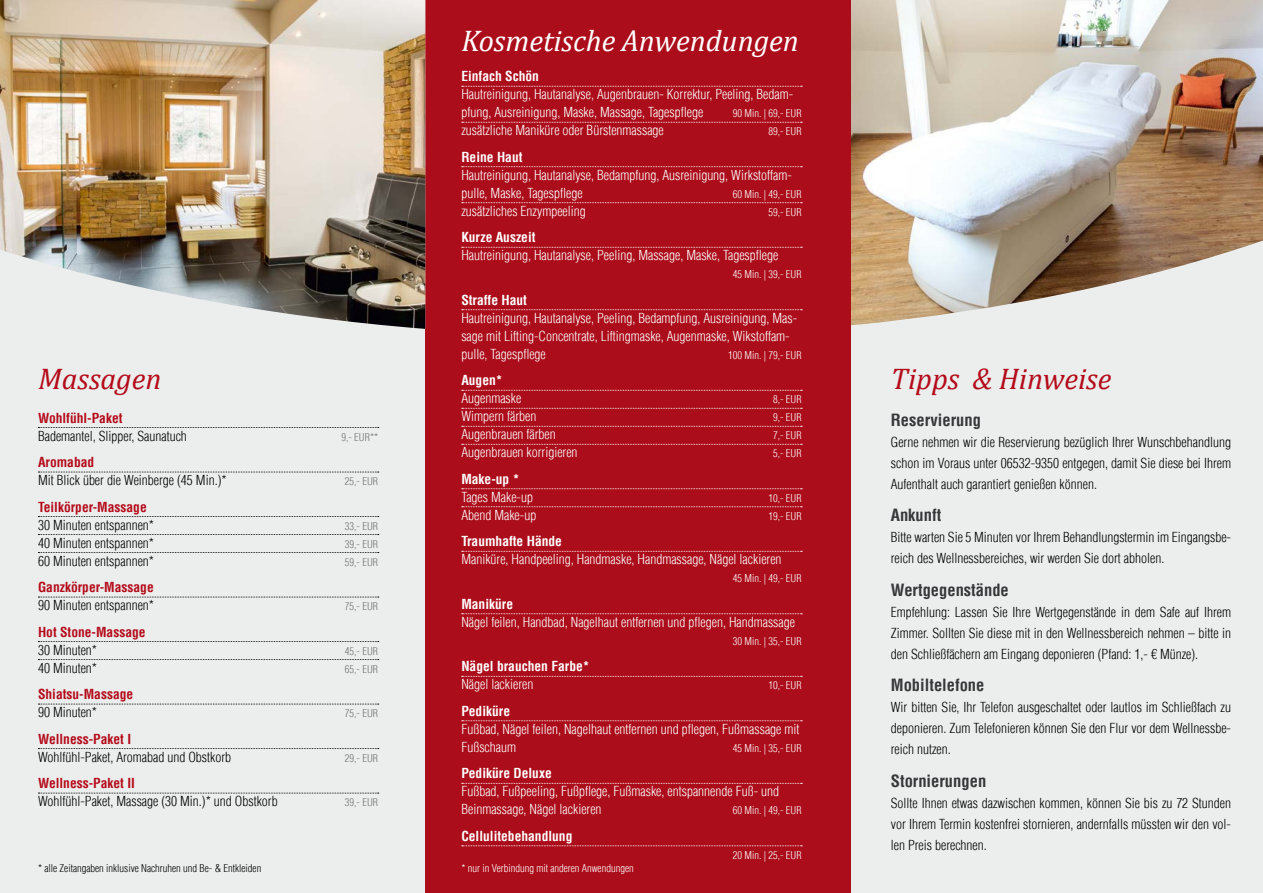
<style>
.page{position:relative;width:1263px;height:893px;background:#fff}
.page>*{position:absolute;margin:0;border:0;box-sizing:border-box;transform-origin:0 0}
.t1{font:italic 30px "Cambria";color:#b40b1a}
.t2{font:italic 30px "Cambria";color:#fff}
.t3{font:700 condensed 16.5px "Helvetica LT";color:#373739}
.t4{font:300 condensed 13.5px/21px "Helvetica LT";color:#000;text-align:justify}
.t5{font:300 condensed 13.5px/18px "Helvetica LT";color:#fff}
.t6{font:700 condensed 13.5px "Helvetica LT";color:#fff}
.t7{font:700 condensed 13.5px "Helvetica LT";color:#b40b1a}
.t8{font:300 condensed 10.5px "Helvetica LT";color:#fff}
.t9{font:300 condensed 10.5px "Helvetica LT";color:#707172}
.t10{font:300 condensed 10.5px "Helvetica LT";color:#000}
</style>
<div class="page">
<div style="left:0;top:68px;width:425px;height:825px;background:#eceded"></div>
<div style="left:850px;top:68px;width:413px;height:825px;background:#eceded"></div>
<img style="left:850px;top:0;width:413px;height:325px">
<div style="left:425px;top:0;width:425px;height:893px;background:#ac0d1a"></div>
<img style="left:0;top:0;width:425px;height:329px">
<svg style="left:462px;top:86px;width:340px;height:1px"></svg>
<svg style="left:462px;top:122px;width:340px;height:1px"></svg>
<svg style="left:462px;top:166px;width:340px;height:1px"></svg>
<svg style="left:462px;top:202px;width:340px;height:1px"></svg>
<svg style="left:462px;top:247px;width:340px;height:1px"></svg>
<svg style="left:462px;top:309px;width:340px;height:1px"></svg>
<svg style="left:462px;top:390px;width:340px;height:1px"></svg>
<svg style="left:462px;top:408px;width:340px;height:1px"></svg>
<svg style="left:462px;top:426px;width:340px;height:1px"></svg>
<svg style="left:462px;top:444px;width:340px;height:1px"></svg>
<svg style="left:462px;top:488px;width:340px;height:1px"></svg>
<svg style="left:462px;top:506px;width:340px;height:1px"></svg>
<svg style="left:462px;top:551px;width:340px;height:1px"></svg>
<svg style="left:462px;top:613px;width:340px;height:1px"></svg>
<svg style="left:462px;top:676px;width:340px;height:1px"></svg>
<svg style="left:462px;top:720px;width:340px;height:1px"></svg>
<svg style="left:462px;top:783px;width:340px;height:1px"></svg>
<svg style="left:462px;top:845px;width:340px;height:1px"></svg>
<svg style="left:38px;top:427px;width:341px;height:1px"></svg>
<svg style="left:38px;top:472px;width:341px;height:1px"></svg>
<svg style="left:38px;top:516px;width:341px;height:1px"></svg>
<svg style="left:38px;top:534px;width:341px;height:1px"></svg>
<svg style="left:38px;top:552px;width:341px;height:1px"></svg>
<svg style="left:38px;top:597px;width:341px;height:1px"></svg>
<svg style="left:38px;top:641px;width:341px;height:1px"></svg>
<svg style="left:38px;top:659px;width:341px;height:1px"></svg>
<svg style="left:38px;top:704px;width:341px;height:1px"></svg>
<svg style="left:38px;top:748px;width:341px;height:1px"></svg>
<svg style="left:38px;top:793px;width:341px;height:1px"></svg>
<h1 class="t2" style="left:461px;top:20px;width:339px">Kosmetische Anwendungen</h1>
<p class="t6" style="left:461px;top:68px;width:79px">Einfach Schön</p>
<p class="t5" style="left:461px;top:85px;width:332px">Hautreinigung, Hautanalyse, Augenbrauen- Korrektur, Peeling, Bedam&shy;pfung, Ausreinigung, Maske, Massage, Tagespflege</p>
<p class="t8" style="left:733px;top:107px;width:70px">90 Min. | 69,- EUR</p>
<p class="t5" style="left:461px;top:121px;width:204px">zusätzliche Maniküre oder Bürstenmassage</p>
<p class="t8" style="left:768px;top:125px;width:35px">89,- EUR</p>
<p class="t6" style="left:461px;top:148px;width:63px">Reine Haut</p>
<p class="t5" style="left:461px;top:166px;width:332px">Hautreinigung, Hautanalyse, Bedampfung, Ausreinigung, Wirkstoffam&shy;pulle, Maske, Tagespflege</p>
<p class="t8" style="left:733px;top:187px;width:70px">60 Min. | 49,- EUR</p>
<h1 class="t1" style="left:38px;top:358px;width:125px">Massagen</h1>
<p class="t7" style="left:38px;top:409px;width:86px">Wohlfühl-Paket</p>
<p class="t4" style="left:38px;top:425px;width:150px">Bademantel, Slipper, Saunatuch</p>
<p class="t9" style="left:341px;top:430px;width:38px">9,- EUR**</p>
<p class="t7" style="left:38px;top:454px;width:58px">Aromabad</p>
<p class="t4" style="left:38px;top:470px;width:190px">Mit Blick über die Weinberge (45 Min.)*</p>
<p class="t9" style="left:345px;top:475px;width:35px">25,- EUR</p>
<p class="t7" style="left:38px;top:498px;width:110px">Teilkörper-Massage</p>
<p class="t4" style="left:38px;top:514px;width:118px">30 Minuten entspannen*</p>
<p class="t9" style="left:345px;top:519px;width:35px">33,- EUR</p>
<p class="t4" style="left:38px;top:532px;width:118px">40 Minuten entspannen*</p>
<p class="t9" style="left:345px;top:537px;width:35px">39,- EUR</p>
<p class="t4" style="left:38px;top:550px;width:118px">60 Minuten entspannen*</p>
<p class="t9" style="left:345px;top:555px;width:35px">59,- EUR</p>
<p class="t7" style="left:38px;top:579px;width:117px">Ganzkörper-Massage</p>
<p class="t4" style="left:38px;top:595px;width:118px">90 Minuten entspannen*</p>
<p class="t9" style="left:345px;top:600px;width:35px">75,- EUR</p>
<p class="t7" style="left:38px;top:623px;width:109px">Hot Stone-Massage</p>
<p class="t4" style="left:38px;top:639px;width:61px">30 Minuten*</p>
<p class="t9" style="left:345px;top:644px;width:35px">45,- EUR</p>
<p class="t4" style="left:38px;top:657px;width:61px">40 Minuten*</p>
<p class="t9" style="left:345px;top:662px;width:35px">65,- EUR</p>
<p class="t7" style="left:38px;top:686px;width:97px">Shiatsu-Massage</p>
<p class="t4" style="left:38px;top:702px;width:61px">90 Minuten*</p>
<p class="t9" style="left:345px;top:707px;width:35px">75,- EUR</p>
<p class="t7" style="left:38px;top:730px;width:95px">Wellness-Paket I</p>
<p class="t4" style="left:38px;top:746px;width:195px">Wohlfühl-Paket, Aromabad und Obstkorb</p>
<p class="t9" style="left:345px;top:751px;width:35px">29,- EUR</p>
<p class="t7" style="left:38px;top:775px;width:98px">Wellness-Paket II</p>
<p class="t4" style="left:38px;top:791px;width:241px">Wohlfühl-Paket, Massage (30 Min.)* und Obstkorb</p>
<p class="t9" style="left:345px;top:796px;width:35px">39,- EUR</p>
<p class="t5" style="left:461px;top:202px;width:126px">zusätzliches Enzympeeling</p>
<p class="t8" style="left:768px;top:205px;width:35px">59,- EUR</p>
<p class="t6" style="left:461px;top:229px;width:76px">Kurze Auszeit</p>
<p class="t5" style="left:461px;top:246px;width:318px">Hautreinigung, Hautanalyse, Peeling, Massage, Maske, Tagespflege</p>
<p class="t8" style="left:733px;top:268px;width:70px">45 Min. | 39,- EUR</p>
<p class="t6" style="left:461px;top:291px;width:67px">Straffe Haut</p>
<p class="t5" style="left:461px;top:309px;width:337px">Hautreinigung, Hautanalyse, Peeling, Bedampfung, Ausreinigung, Mas&shy;sage mit Lifting-Concentrate, Liftingmaske, Augenmaske, Wikstoffam&shy;pulle, Tagespflege</p>
<p class="t8" style="left:728px;top:349px;width:75px">100 Min. | 79,- EUR</p>
<p class="t6" style="left:461px;top:372px;width:43px">Augen*</p>
<p class="t5" style="left:461px;top:389px;width:61px">Augenmaske</p>
<p class="t8" style="left:773px;top:393px;width:30px">8,- EUR</p>
<p class="t5" style="left:461px;top:407px;width:76px">Wimpern färben</p>
<p class="t8" style="left:773px;top:411px;width:30px">9,- EUR</p>
<p class="t5" style="left:461px;top:425px;width:96px">Augenbrauen färben</p>
<p class="t8" style="left:773px;top:429px;width:30px">7,- EUR</p>
<p class="t5" style="left:461px;top:443px;width:118px">Augenbrauen korrigieren</p>
<p class="t8" style="left:773px;top:447px;width:30px">5,- EUR</p>
<p class="t6" style="left:461px;top:470px;width:60px">Make-up *</p>
<p class="t5" style="left:461px;top:488px;width:73px">Tages Make-up</p>
<p class="t8" style="left:768px;top:492px;width:35px">10,- EUR</p>
<p class="t5" style="left:461px;top:506px;width:76px">Abend Make-up</p>
<p class="t8" style="left:768px;top:510px;width:35px">19,- EUR</p>
<p class="t6" style="left:461px;top:533px;width:102px">Traumhafte Hände</p>
<p class="t5" style="left:461px;top:550px;width:322px">Maniküre, Handpeeling, Handmaske, Handmassage, Nägel lackieren</p>
<p class="t8" style="left:733px;top:572px;width:70px">45 Min. | 49,- EUR</p>
<p class="t6" style="left:461px;top:595px;width:53px">Maniküre</p>
<p class="t5" style="left:461px;top:613px;width:335px">Nägel feilen, Handbad, Nagelhaut entfernen und pflegen, Handmassage</p>
<p class="t8" style="left:733px;top:635px;width:70px">30 Min. | 35,- EUR</p>
<p class="t6" style="left:461px;top:658px;width:130px">Nägel brauchen Farbe*</p>
<p class="t5" style="left:461px;top:675px;width:73px">Nägel lackieren</p>
<p class="t8" style="left:768px;top:679px;width:35px">10,- EUR</p>
<p class="t6" style="left:461px;top:703px;width:50px">Pediküre</p>
<p class="t5" style="left:461px;top:720px;width:340px">Fußbad, Nägel feilen, Nagelhaut entfernen und pflegen, Fußmassage mit<br>Fußschaum</p>
<p class="t8" style="left:733px;top:742px;width:70px">45 Min. | 35,- EUR</p>
<p class="t6" style="left:461px;top:765px;width:92px">Pediküre Deluxe</p>
<p class="t5" style="left:461px;top:782px;width:319px">Fußbad, Fußpeeling, Fußpflege, Fußmaske, entspannende Fuß- und<br>Beinmassage, Nägel lackieren</p>
<p class="t8" style="left:733px;top:804px;width:70px">60 Min. | 49,- EUR</p>
<p class="t6" style="left:461px;top:828px;width:113px">Cellulitebehandlung</p>
<p class="t8" style="left:733px;top:849px;width:70px">20 Min. | 25,- EUR</p>
<p class="t10" style="left:38px;top:862px;width:225px">* alle Zeitangaben inklusive Nachruhen und Be- &amp; Entkleiden</p>
<p class="t8" style="left:461px;top:862px;width:174px">* nur in Verbindung mit anderen Anwendungen</p>
<h1 class="t1" style="left:891px;top:358px;width:222px">Tipps &amp; Hinweise</h1>
<p class="t3" style="left:891px;top:409px;width:92px">Reservierung</p>
<p class="t4" style="left:891px;top:431px;width:342px">Gerne nehmen wir die Reservierung bezüglich Ihrer Wunschbehandlung schon im Voraus unter 06532-9350 entgegen, damit Sie diese bei Ihrem Aufenthalt auch garantiert genießen können.</p>
<p class="t3" style="left:891px;top:505px;width:52px">Ankunft</p>
<p class="t4" style="left:891px;top:527px;width:342px">Bitte warten Sie 5 Minuten vor Ihrem Behandlungstermin im Eingangsbe&shy;reich des Wellnessbereiches, wir werden Sie dort abholen.</p>
<p class="t3" style="left:891px;top:579px;width:119px">Wertgegenstände</p>
<p class="t4" style="left:891px;top:601px;width:342px">Empfehlung: Lassen Sie Ihre Wertgegenstände in dem Safe auf Ihrem Zimmer. Sollten Sie diese mit in den Wellnessbereich nehmen – bitte in den Schließfächern am Eingang deponieren (Pfand: 1,- € Münze).</p>
<p class="t3" style="left:891px;top:675px;width:95px">Mobiltelefone</p>
<p class="t4" style="left:891px;top:697px;width:342px">Wir bitten Sie, Ihr Telefon ausgeschaltet oder lautlos im Schließfach zu deponieren. Zum Telefonieren können Sie den Flur vor dem Wellnessbe&shy;reich nutzen.</p>
<p class="t3" style="left:891px;top:770px;width:97px">Stornierungen</p>
<p class="t4" style="left:891px;top:792px;width:342px">Sollte Ihnen etwas dazwischen kommen, können Sie bis zu 72 Stunden vor Ihrem Termin kostenfrei stornieren, andernfalls müssten wir den vol&shy;len Preis berechnen.</p>
</div>
